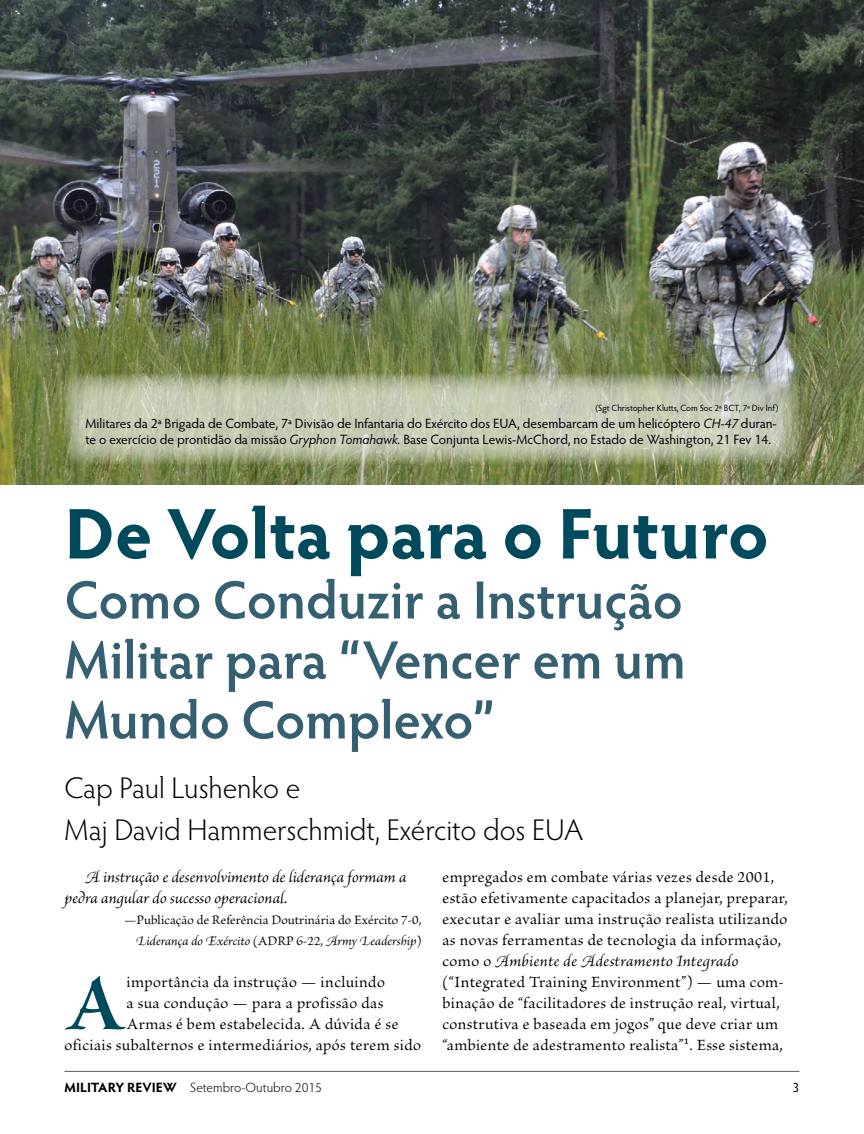
<style>
.page{position:relative;width:864px;height:1134px;background:#fff}
.page>*{position:absolute;margin:0;border:0;box-sizing:border-box;transform-origin:0 0}
.t1{font:87.3px "Brioso Pro Bold Disp";color:#004a5d}
.t2{font:700 72px "Hypatia Sans Pro";letter-spacing:-.01em;color:#004a5d}
.t3{font:600 54px/60px "Hypatia Sans Pro";color:#356072;text-align:justify}
.t4{font:300 30px/42px "Hypatia Sans Pro";color:#000}
.t5{font:16.5px/21px "Brioso Pro";letter-spacing:.025em;color:#000}
.t6{font:italic 16.5px/21px "Brioso Pro";color:#000}
.t7{font:13.5px/16.5px "Hypatia Sans Pro";letter-spacing:-.005em;color:#000}
.t8{font:13.5px/21px "Brioso Pro";letter-spacing:.005em;color:#000;text-align:right}
.t9{font:300 13.5px "Hypatia Sans Pro";color:#000}
.t10{font:9px "Hypatia Sans Pro";color:#000}
.s1{font-style:italic}
.s2{font-weight:700}
</style>
<div class="page">
<hr style="left:65px;top:1071px;width:734px;height:1px;background:#58595b">
<img style="left:0;top:0;width:864px;height:485px">
<svg style="left:64px;top:374px;width:736px;height:91px"></svg>
<p class="t10" style="left:596px;top:402px;width:184px">(Sgt Christopher Klutts, Com Soc 2a BCT, 7a Div Inf)</p>
<p class="t7" style="left:86px;top:414px;width:693px">Militares da 2a Brigada de Combate, 7a Divisão de Infantaria do Exército dos EUA, desembarcam de um helicóptero <span class="s1">CH-47</span> duran&shy;te o exercício de prontidão da missão <span class="s1">Gryphon Tomahawk.</span> Base Conjunta Lewis-McChord, no Estado de Washington, 21 Fev 14.</p>
<h2 class="t2" style="left:64px;top:483px;width:706px">De Volta para o Futuro</h2>
<h3 class="t3" style="left:64px;top:568px;width:623px">Como Conduzir a Instrução Militar para “Vencer em um Mundo Complexo”</h3>
<h3 class="t4" style="left:64px;top:766px;width:520px">Cap Paul Lushenko e<br>Maj David Hammerschmidt, Exército dos EUA</h3>
<p class="t6" style="left:64px;top:866px;width:344px;text-indent:21px">A instrução e desenvolvimento de liderança formam a pedra angular do sucesso operacional.</p>
<p class="t8" style="left:124px;top:910px;width:299px">—Publicação de Referência Doutrinária do Exército 7-0,<br><span class="s1">Liderança do Exército</span> (ADRP 6-22, <span class="s1">Army Leadership</span>)</p>
<h1 class="t1" style="left:65px;top:958px;width:61px">A</h1>
<p class="t5" style="left:127px;top:972px;width:260px">importância da instrução — incluindo</p>
<p class="t5" style="left:442px;top:867px;width:347px">empregados em combate várias vezes desde 2001, estão efetivamente capacitados a planejar, preparar, executar e avaliar uma instrução realista utilizando as novas ferramentas de tecnologia da informação, como o <span class="s1">Ambiente de Adestramento Integrado </span>(“Integrated Training Environment”) — uma com&shy;binação de “facilitadores de instrução real, virtual, construtiva e baseada em jogos” que deve criar um “ambiente de adestramento realista”1. Esse sistema,</p>
<p class="t5" style="left:127px;top:993px;width:258px">a sua condução — para a profissão das</p>
<p class="t5" style="left:127px;top:1014px;width:273px">Armas é bem estabelecida. A dúvida é se</p>
<p class="t5" style="left:64px;top:1035px;width:358px">oficiais subalternos e intermediários, após terem sido</p>
<p class="t9" style="left:64px;top:1079px;width:259px"><span class="s2">MILITARY REVIEW</span> Setembro-Outubro 2015</p>
<p class="t7" style="left:793px;top:1079px;width:8px">3</p>
</div>
